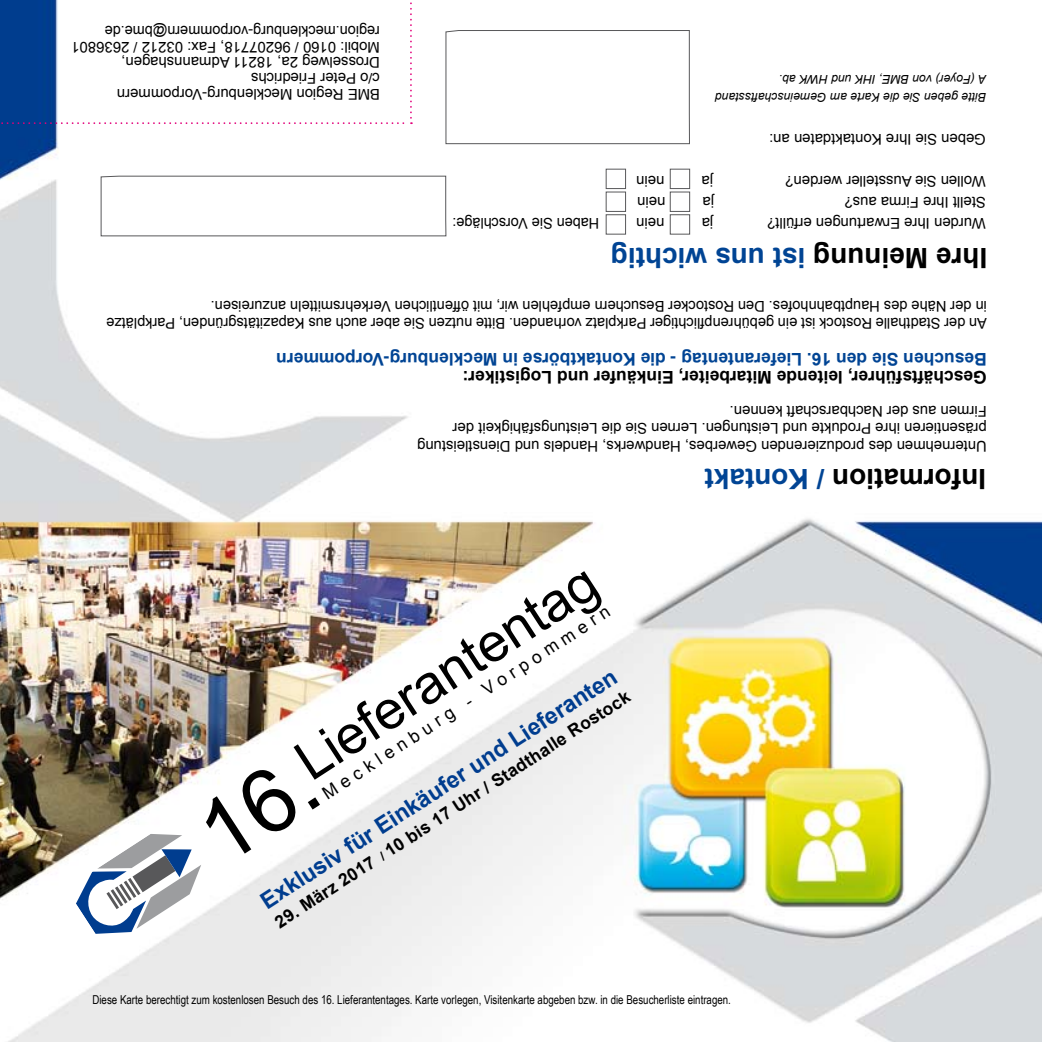
<style>
.page{position:relative;width:1042px;height:1042px;background:#fff}
.page>*{position:absolute;margin:0;border:0;box-sizing:border-box;transform-origin:0 0}
.t1{font:54.25px "Arial";color:#000}
.t2{font:700 28px "Arial";color:#004494}
.t3{font:700 28px "Arial";color:#000}
.t4{font:700 22.93px "Arial";color:#003d8f}
.t5{font:17.68px "Arial";color:#000}
.t6{font:700 17.5px "Arial";color:#000}
.t7{font:700 17.5px "Arial";color:#004494}
.t8{font:14.88px/15.8px "Arial";color:#000}
.t9{font:12.25px "Arial Narrow";color:#000}
.t10{font:italic 12.25px/17.5px "Arial";color:#000}
.s1{color:#000}
.s2{font-size:12.78px}
.s3{color:#004494}
</style>
<div class="page">
<img style="left:0;top:122px;width:1042px;height:920px">
<div style="left:670px;top:214px;width:20px;height:20px;background:#fff;border:1px solid #58585a"></div>
<svg style="left:101px;top:176px;width:345px;height:60px"></svg>
<div style="left:606px;top:214px;width:20px;height:20px;background:#fff;border:1px solid #58585a"></div>
<div style="left:670px;top:192px;width:20px;height:20px;background:#fff;border:1px solid #58585a"></div>
<div style="left:606px;top:192px;width:20px;height:20px;background:#fff;border:1px solid #58585a"></div>
<div style="left:670px;top:169px;width:20px;height:20px;background:#fff;border:1px solid #58585a"></div>
<div style="left:606px;top:169px;width:20px;height:20px;background:#fff;border:1px solid #58585a"></div>
<svg style="left:445px;top:30px;width:245px;height:114px"></svg>
<svg style="left:0;top:0;width:412px;height:124px"></svg>
<svg style="left:76px;top:763px;width:244px;height:171px"></svg>
<p class="t8" style="left:380px;top:102px;width:310px;rotate:-180deg">BME Region Mecklenburg-Vorpommern<br>c/o Peter Friedrichs<br>Drosselweg 2a, 18211 Admannshagen,<br>Mobil: 0160 / 96207718, Fax: 03212 / 2636801 region.mecklenburg-vorpommern@bme.de</p>
<p class="t10" style="left:986px;top:106px;width:272px;rotate:-180deg">Bitte geben Sie die Karte am Gemeinschaftsstand<br>A (Foyer) von BME, IHK und HWK ab.</p>
<p class="t8" style="left:986px;top:147px;width:218px;rotate:-180deg">Geben Sie Ihre Kontaktdaten an:</p>
<p class="t8" style="left:713px;top:189px;width:13px;rotate:-180deg">ja</p>
<p class="t8" style="left:664px;top:189px;width:30px;rotate:-180deg">nein</p>
<p class="t8" style="left:986px;top:189px;width:202px;rotate:-180deg">Wollen Sie Aussteller werden?</p>
<p class="t8" style="left:714px;top:210px;width:13px;rotate:-180deg">ja</p>
<p class="t8" style="left:665px;top:210px;width:30px;rotate:-180deg">nein</p>
<p class="t8" style="left:986px;top:210px;width:143px;rotate:-180deg">Stellt Ihre Firma aus?</p>
<p class="t8" style="left:599px;top:231px;width:148px;rotate:-180deg">Haben Sie Vorschläge:</p>
<p class="t8" style="left:986px;top:231px;width:220px;rotate:-180deg">Wurden Ihre Erwartungen erfüllt?</p>
<p class="t8" style="left:713px;top:231px;width:13px;rotate:-180deg">ja</p>
<p class="t8" style="left:664px;top:231px;width:30px;rotate:-180deg">nein</p>
<h2 class="t2" style="left:987px;top:277px;width:378px;rotate:-180deg"><span class="s1">Ihre Meinung</span> ist uns wichtig</h2>
<p class="t8" style="left:987px;top:332px;width:882px;line-height:17.5px;rotate:-180deg">An der Stadthalle Rostock ist ein gebührenpflichtiger Parkplatz vorhanden. Bitte nutzen Sie aber auch aus Kapazitätsgründen, Parkplätze in der Nähe des Hauptbahnhofes. Den Rostocker Besuchern empfehlen wir, mit öffentlichen Verkehrsmitteln anzureisen.</p>
<p class="t7" style="left:987px;top:372px;width:712px;rotate:-180deg">Besuchen Sie den 16. Lieferantentag - die Kontaktbörse in Mecklenburg-Vorpommern</p>
<p class="t6" style="left:987px;top:389px;width:526px;rotate:-180deg">Geschäftsführer, leitende Mitarbeiter, Einkäufer und Logistiker:</p>
<p class="t8" style="left:987px;top:455px;width:571px;line-height:17.5px;rotate:-180deg">Unternehmen des produzierenden Gewerbes, Handwerks, Handels und Dienstleistung präsentieren ihre Produkte und Leistungen. Lernen Sie die Leistungsfähigkeit der<br>Firmen aus der Nachbarschaft kennen.</p>
<h1 class="t1" style="left:281px;top:734px;width:349px;rotate:-33deg">Lieferantentag</h1>
<p class="t5" style="left:317px;top:784px;width:340px;rotate:-33deg">Mecklenburg - Vorpommern</p>
<h3 class="t4" style="left:254px;top:889px;width:421px;rotate:-33deg">Exklusiv für Einkäufer und Lieferanten</h3>
<p class="t6" style="left:270px;top:913px;width:421px;rotate:-33deg">29. März 2017 <span class="s2">/</span> 10 bis 17 Uhr / Stadthalle Rostock</p>
<h2 class="t3" style="left:986px;top:499px;width:283px;rotate:-180deg">Information <span class="s3">/ Kontakt</span></h2>
<p class="t9" style="left:92px;top:991px;width:640px">Diese Karte berechtigt zum kostenlosen Besuch des 16. Lieferantentages. Karte vorlegen, Visitenkarte abgeben bzw. in die Besucherliste eintragen.</p>
</div>
